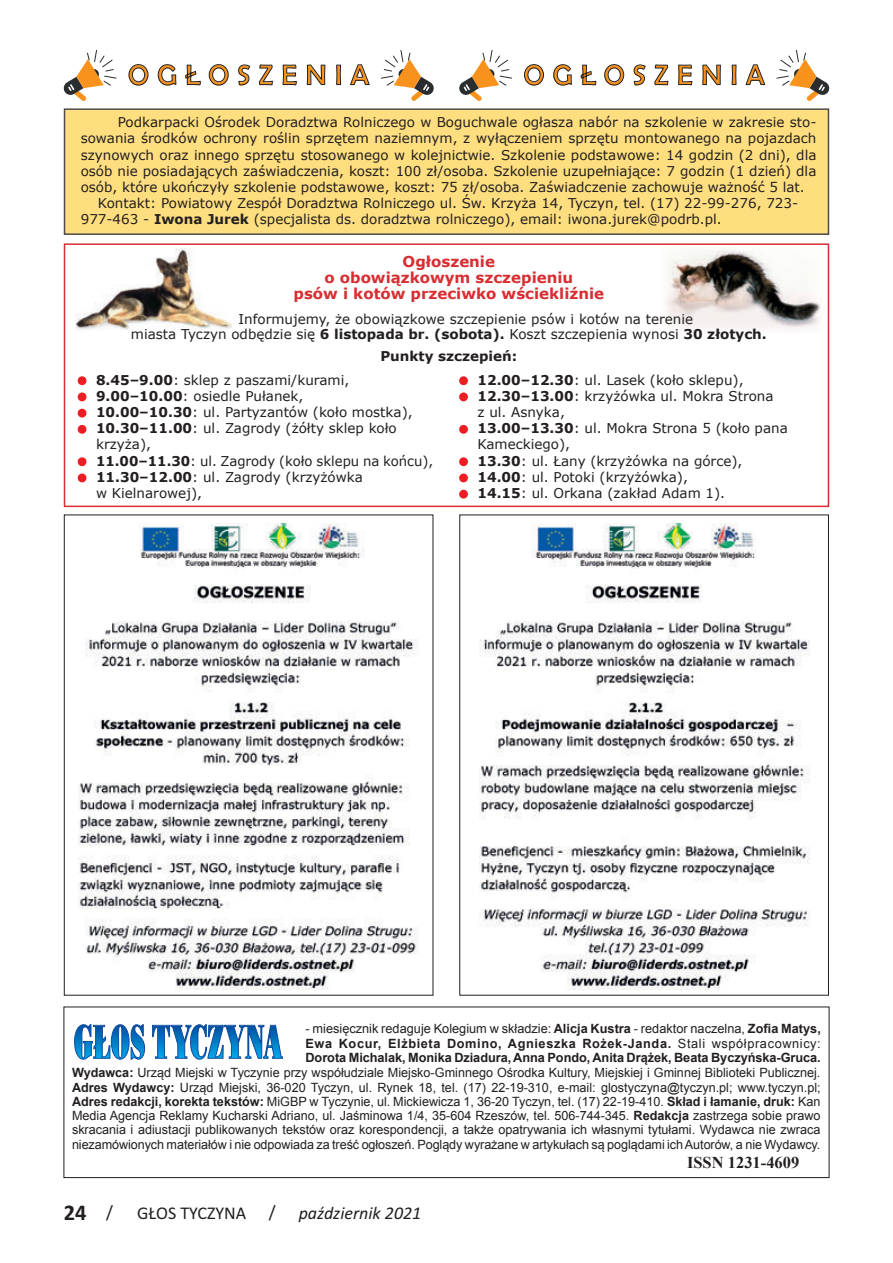
<style>
.page{position:relative;width:893px;height:1263px;background:#fff}
.page>*{position:absolute;margin:0;border:0;box-sizing:border-box;transform-origin:0 0}
.GT_-_akapit{font:28.5px "Berlin Sans FB";letter-spacing:.3em;color:#f7931d}
.t1{font:700 22.5px "Calibri";color:#231f20}
.t2{font:italic 18px "Calibri";color:#231f20}
.t3{font:18px "Calibri";color:#231f20}
.Prosty_tekst{font:700 16.5px "Times New Roman";color:#231f20}
.t4{font:700 15px "Verdana";color:#d72e32}
.Normal__Web{font:13.5px/16.2px "Verdana";color:#231f20}
.Normal__Web-2{font:700 13.5px "Verdana";color:#231f20}
.Prosty_tekst-2{font:12.75px/14.2px "Arial";letter-spacing:-.005em;color:#231f20;text-align:justify}
.Prosty_tekst-3{font:700 12.75px/14.2px "Arial";letter-spacing:-.005em;color:#231f20;text-align:justify}
.s1{font-weight:700}
.s2{color:#ee1d23}
.s3{font-weight:400}
.s4{font-weight:400;font-size:18px}
</style>
<div class="page">
<img style="left:666px;top:250px;width:155px;height:79px">
<div style="left:64px;top:109px;width:764px;height:125px;background:#fede7f"></div>
<div style="left:64px;top:108px;width:765px;height:127px;border:2px solid #231f20"></div>
<img style="left:76px;top:249px;width:155px;height:81px">
<div style="left:64px;top:1006px;width:765px;height:172px;border:1px solid #231f20"></div>
<svg style="left:74px;top:1024px;width:71px;height:35px"></svg>
<svg style="left:152px;top:1024px;width:131px;height:35px"></svg>
<img style="left:78px;top:524px;width:340px;height:466px">
<img style="left:479px;top:524px;width:331px;height:466px">
<svg style="left:63px;top:49px;width:54px;height:52px"></svg>
<svg style="left:381px;top:50px;width:53px;height:51px"></svg>
<svg style="left:128px;top:64px;width:21px;height:22px"></svg>
<svg style="left:157px;top:64px;width:20px;height:22px"></svg>
<svg style="left:185px;top:64px;width:16px;height:22px"></svg>
<svg style="left:208px;top:64px;width:21px;height:22px"></svg>
<svg style="left:238px;top:64px;width:13px;height:22px"></svg>
<svg style="left:259px;top:64px;width:14px;height:22px"></svg>
<svg style="left:282px;top:64px;width:15px;height:22px"></svg>
<svg style="left:307px;top:64px;width:19px;height:22px"></svg>
<svg style="left:336px;top:64px;width:5px;height:21px"></svg>
<svg style="left:350px;top:64px;width:20px;height:21px"></svg>
<svg style="left:459px;top:50px;width:53px;height:51px"></svg>
<svg style="left:776px;top:49px;width:54px;height:52px"></svg>
<svg style="left:524px;top:64px;width:20px;height:22px"></svg>
<svg style="left:553px;top:64px;width:19px;height:22px"></svg>
<svg style="left:580px;top:64px;width:16px;height:22px"></svg>
<svg style="left:604px;top:64px;width:20px;height:22px"></svg>
<svg style="left:633px;top:64px;width:13px;height:22px"></svg>
<svg style="left:654px;top:64px;width:15px;height:22px"></svg>
<svg style="left:678px;top:64px;width:15px;height:22px"></svg>
<svg style="left:702px;top:64px;width:19px;height:22px"></svg>
<svg style="left:731px;top:64px;width:6px;height:21px"></svg>
<svg style="left:745px;top:64px;width:20px;height:21px"></svg>
<svg style="left:77px;top:376px;width:10px;height:58px"></svg>
<svg style="left:77px;top:457px;width:10px;height:26px"></svg>
<svg style="left:459px;top:376px;width:9px;height:26px"></svg>
<svg style="left:459px;top:424px;width:9px;height:10px"></svg>
<svg style="left:459px;top:457px;width:9px;height:42px"></svg>
<div style="left:64px;top:243px;width:765px;height:264px;border:2px solid #d72e32"></div>
<p class="GT_-_akapit" style="left:128px;top:59px;width:243px">OGŁOSZENIA</p>
<p class="GT_-_akapit" style="left:524px;top:59px;width:243px">OGŁOSZENIA</p>
<p class="Normal__Web" style="left:81px;top:114px;width:737px;text-align:justify;text-indent:37px">Podkarpacki Ośrodek Doradztwa Rolniczego w Boguchwale ogłasza nabór na szkolenie w zakresie sto&shy;sowania środków ochrony roślin sprzętem naziemnym, z wyłączeniem sprzętu montowanego na pojazdach szynowych oraz innego sprzętu stosowanego w kolejnictwie. Szkolenie podstawowe: 14 godzin (2 dni), dla osób nie posiadających zaświadczenia, koszt: 100 zł/osoba. Szkolenie uzupełniające: 7 godzin (1 dzień) dla osób, które ukończyły szkolenie podstawowe, koszt: 75 zł/osoba. Zaświadczenie zachowuje ważność 5 lat.</p>
<p class="Normal__Web" style="left:81px;top:195px;width:719px;text-indent:17px">Kontakt: Powiatowy Zespół Doradztwa Rolniczego ul. Św. Krzyża 14, Tyczyn, tel. (17) 22-99-276, 723-<br>977-463 - <span class="s1">Iwona Jurek</span> (specjalista ds. doradztwa rolniczego), email: iwona.jurek@podrb.pl.</p>
<p class="t4" style="left:403px;top:250px;width:94px">Ogłoszenie</p>
<p class="t4" style="left:324px;top:267px;width:250px">o obowiązkowym szczepieniu</p>
<p class="t4" style="left:293px;top:283px;width:312px">psów i kotów przeciwko wściekliźnie</p>
<p class="Normal__Web" style="left:238px;top:311px;width:456px">Informujemy, że obowiązkowe szczepienie psów i kotów na terenie</p>
<p class="Normal__Web" style="left:131px;top:325px;width:637px">miasta Tyczyn odbędzie się <span class="s1">6 listopada br. (sobota).</span> Koszt szczepienia wynosi <span class="s1">30 złotych.</span></p>
<p class="Normal__Web-2" style="left:380px;top:346px;width:138px">Punkty szczepień:</p>
<p class="Normal__Web" style="left:78px;top:371px;width:273px"><span class="s2">●</span> <span class="s1">8.45–9.00</span>: sklep z paszami/kurami,</p>
<p class="Normal__Web" style="left:78px;top:388px;width:227px"><span class="s2">●</span> <span class="s1">9.00–10.00</span>: osiedle Pułanek,</p>
<p class="Normal__Web" style="left:78px;top:404px;width:336px"><span class="s2">●</span> <span class="s1">10.00–10.30</span>: ul. Partyzantów (koło mostka),</p>
<p class="Normal__Web" style="left:96px;top:420px;width:302px;text-indent:-18px"><span class="s2">●</span> <span class="s1">10.30–11.00</span>: ul. Zagrody (żółty sklep koło krzyża),</p>
<p class="Normal__Web" style="left:78px;top:452px;width:357px"><span class="s2">●</span> <span class="s1">11.00–11.30</span>: ul. Zagrody (koło sklepu na końcu),</p>
<p class="Normal__Web" style="left:96px;top:469px;width:268px;text-indent:-18px"><span class="s2">●</span> <span class="s1">11.30–12.00</span>: ul. Zagrody (krzyżówka w Kielnarowej),</p>
<p class="Normal__Web" style="left:459px;top:371px;width:286px"><span class="s2">●</span> <span class="s1">12.00–12.30</span>: ul. Lasek (koło sklepu),</p>
<p class="Normal__Web" style="left:477px;top:388px;width:298px;text-indent:-18px"><span class="s2">●</span> <span class="s1">12.30–13.00</span>: krzyżówka ul. Mokra Strona z ul. Asnyka,</p>
<p class="Normal__Web" style="left:477px;top:420px;width:312px;text-indent:-18px"><span class="s2">●</span> <span class="s1">13.00–13.30</span>: ul. Mokra Strona 5 (koło pana<br>Kameckiego),</p>
<p class="Normal__Web" style="left:459px;top:452px;width:284px"><span class="s2">●</span> <span class="s1">13.30</span>: ul. Łany (krzyżówka na górce),</p>
<p class="Normal__Web" style="left:459px;top:469px;width:230px"><span class="s2">●</span> <span class="s1">14.00</span>: ul. Potoki (krzyżówka),</p>
<p class="Normal__Web" style="left:459px;top:485px;width:267px"><span class="s2">●</span> <span class="s1">14.15</span>: ul. Orkana (zakład Adam 1).</p>
<p class="Prosty_tekst-3" style="left:305px;top:1022px;width:517px"><span class="s3">- miesięcznik redaguje Kolegium w składzie:</span> Alicja Kustra <span class="s3">- redaktor naczelna,</span> Zofia Matys, Ewa Kocur, Elżbieta Domino, Agnieszka Rożek-Janda. <span class="s3">Stali współpracownicy:<br></span>Dorota Michalak, Monika Dziadura, Anna Pondo, Anita Drążek, Beata Byczyńska-Gruca.</p>
<p class="Prosty_tekst-2" style="left:72px;top:1066px;width:750px"><span class="s1">Wydawca:</span> Urząd Miejski w Tyczynie przy współudziale Miejsko-Gminnego Ośrodka Kultury, Miejskiej i Gminnej Biblioteki Publicznej.<br><span class="s1">Adres Wydawcy:</span> Urząd Miejski, 36-020 Tyczyn, ul. Rynek 18, tel. (17) 22-19-310, e-mail: glostyczyna@tyczyn.pl; www.tyczyn.pl; <span class="s1">Adres redakcji, korekta tekstów:</span> MiGBP w Tyczynie, ul. Mickiewicza 1, 36-20 Tyczyn, tel. (17) 22-19-410. <span class="s1">Skład i łamanie, druk:</span> Kan Media Agencja Reklamy Kucharski Adriano, ul. Jaśminowa 1/4, 35-604 Rzeszów, tel. 506-744-345. <span class="s1">Redakcja</span> zastrzega sobie prawo skracania i adiustacji publikowanych tekstów oraz korespondencji, a także opatrywania ich własnymi tytułami. Wydawca nie zwraca niezamówionych materiałów i nie odpowiada za treść ogłoszeń. Poglądy wyrażane w artykułach są poglądami ich Autorów, a nie Wydawcy.</p>
<p class="Prosty_tekst" style="left:687px;top:1151px;width:114px">ISSN 1231-4609</p>
<h2 class="t1" style="left:64px;top:1196px;width:51px">24 <span class="s4">/</span></h2>
<h3 class="t3" style="left:137px;top:1200px;width:111px">GŁOS TYCZYNA</h3>
<h3 class="t3" style="left:269px;top:1199px;width:8px">/</h3>
<h3 class="t2" style="left:299px;top:1200px;width:124px">październik 2021</h3>
</div>
